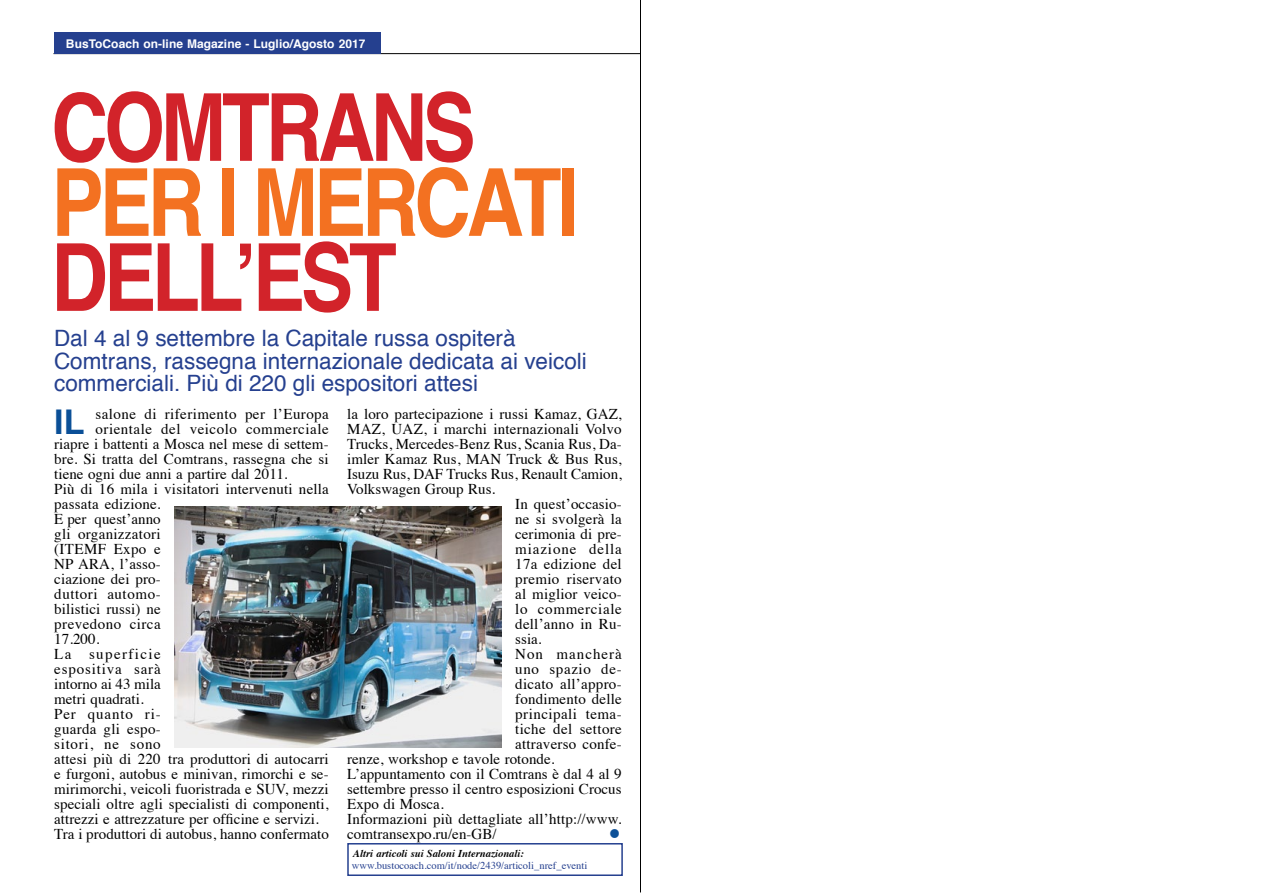
<style>
.page{position:relative;width:1263px;height:893px;background:#fff}
.page>*{position:absolute;margin:0;border:0;box-sizing:border-box;transform-origin:0 0}
.Paragraph_Style_2{font:700 93.75px "Helvetica";letter-spacing:-.055em;color:#d2232a;scale:.84 1}
.Paragraph_Style_2-2{font:700 93.75px "Helvetica";letter-spacing:-.055em;color:#f37121;scale:.84 1}
.corpo_testo_cap{font:700 34.05px "Helvetica";color:#0a4f97}
.corpo_testo{font:30px "Symbol";color:#0d5097}
.sommario{font:22.5px/22.5px "Helvetica";color:#25408f}
.corpo_testo-2{font:15px/15px "Times";letter-spacing:.005em;color:#000;text-align:justify}
.corpo_testo_cap-2{font:15px "Times";letter-spacing:.01em;color:#000}
.corpo_testo_cap-3{font:15px "Times";letter-spacing:.03em;color:#000}
.corpo_testo_cap-4{font:15px "Times";letter-spacing:.035em;color:#000}
.corpo_testo-3{font:15px "Times";letter-spacing:.03em;color:#000}
.corpo_testo-4{font:15px "Times";letter-spacing:.025em;color:#000}
.corpo_testo-5{font:15px "Times";letter-spacing:.045em;color:#000}
.corpo_testo-6{font:15px "Times";letter-spacing:.065em;color:#000}
.Testatina{font:700 12px "Helvetica";letter-spacing:.005em;color:#fff}
.corpo_testo-7{font:10.5px "Times";color:#25408f}
.corpo_testo-8{font:italic 700 10.5px "Times";color:#000}
</style>
<div class="page">
<hr style="left:54px;top:53px;width:586px;height:1px;background:#000">
<div style="left:54px;top:33px;width:327px;height:21px;background:#25408f"></div>
<div style="left:347px;top:843px;width:276px;height:33px;border:2px solid #25408f"></div>
<img style="left:175px;top:507px;width:327px;height:241px">
<hr style="left:640px;top:0;width:1px;height:892px;background:#000">
<p class="Testatina" style="left:66px;top:34px;width:301px">BusToCoach on-line Magazine - Luglio/Agosto 2017</p>
<p class="Paragraph_Style_2" style="left:51px;top:52px;width:507px">COMTRANS</p>
<p class="Paragraph_Style_2-2" style="left:51px;top:127px;width:630px">PER I MERCATI</p>
<p class="Paragraph_Style_2" style="left:51px;top:202px;width:413px">DELL’EST</p>
<p class="sommario" style="left:54px;top:328px;width:463px">Dal 4 al 9 settembre la Capitale russa ospiterà</p>
<p class="sommario" style="left:54px;top:350px;width:534px">Comtrans, rassegna internazionale dedicata ai veicoli commerciali. Più di 220 gli espositori attesi</p>
<p class="corpo_testo_cap" style="left:54px;top:394px;width:32px">IL</p>
<p class="corpo_testo_cap-3" style="left:96px;top:400px;width:235px">salone di riferimento per l’Europa</p>
<p class="corpo_testo-2" style="left:347px;top:405px;width:276px">la loro partecipazione i russi Kamaz, GAZ, MAZ, UAZ, i marchi internazionali Volvo Trucks, Mercedes-Benz Rus, Scania Rus, Da&shy;imler Kamaz Rus, МАN Truck &amp; Bus Rus, Isuzu Rus, DAF Trucks Rus, Renault Camion, Volkswagen Group Rus.</p>
<p class="corpo_testo-2" style="left:515px;top:495px;width:108px">In quest’occasio&shy;ne si svolgerà la cerimonia di pre&shy;miazione della 17a edizione del premio riservato al miglior veico&shy;lo commerciale dell’anno in Ru&shy;ssia.</p>
<p class="corpo_testo-6" style="left:515px;top:640px;width:108px">Non mancherà</p>
<p class="corpo_testo-5" style="left:515px;top:655px;width:108px">uno spazio de-</p>
<p class="corpo_testo-2" style="left:515px;top:675px;width:108px">dicato all’appro-</p>
<p class="corpo_testo-2" style="left:515px;top:690px;width:108px">fondimento delle</p>
<p class="corpo_testo-3" style="left:515px;top:700px;width:108px">principali tema-</p>
<p class="corpo_testo-4" style="left:515px;top:715px;width:108px">tiche del settore</p>
<p class="corpo_testo-2" style="left:515px;top:735px;width:108px">attraverso confe-</p>
<p class="corpo_testo-2" style="left:347px;top:750px;width:209px">renze, workshop e tavole rotonde.</p>
<p class="corpo_testo-2" style="left:347px;top:765px;width:276px">L’appuntamento con il Comtrans è dal 4 al 9 settembre presso il centro esposizioni Crocus Expo di Mosca.</p>
<p class="corpo_testo-2" style="left:347px;top:810px;width:276px">Informazioni più dettagliate all’http://www. comtransexpo.ru/en-GB/</p>
<p class="corpo_testo_cap-4" style="left:96px;top:415px;width:235px">orientale del veicolo commerciale</p>
<p class="corpo_testo_cap-2" style="left:54px;top:430px;width:276px">riapre i battenti a Mosca nel mese di settem-</p>
<p class="corpo_testo_cap-2" style="left:54px;top:445px;width:276px">bre. Si tratta del Comtrans, rassegna che si</p>
<p class="corpo_testo_cap-2" style="left:54px;top:460px;width:235px">tiene ogni due anni a partire dal 2011.</p>
<p class="corpo_testo-2" style="left:54px;top:480px;width:276px;text-align:left">Più di 16 mila i visitatori intervenuti nella passata edizione.<br>E per quest’anno<br>gli organizzatori<br>(ITEMF Expo e<br>NP ARA, l’asso-<br>ciazione dei pro-<br>duttori automo-<br>bilistici russi) ne<br>prevedono circa<br>17.200.</p>
<p class="corpo_testo-2" style="left:54px;top:645px;width:108px">La superficie espositiva sarà intorno ai 43 mila metri quadrati.</p>
<p class="corpo_testo-2" style="left:54px;top:705px;width:276px;text-align:left">Per quanto ri-<br>guarda gli espo-<br>sitori, ne sono<br>attesi più di 220 tra produttori di autocarri e furgoni, autobus e minivan, rimorchi e se&shy;mirimorchi, veicoli fuoristrada e SUV, mezzi speciali oltre agli specialisti di componenti, attrezzi e attrezzature per officine e servizi.</p>
<p class="corpo_testo-2" style="left:54px;top:825px;width:276px">Tra i produttori di autobus, hanno confermato</p>
<p class="corpo_testo" style="left:608px;top:820px;width:15px">•</p>
<p class="corpo_testo-8" style="left:353px;top:844px;width:172px">Altri articoli sui Saloni Internazionali:</p>
<p class="corpo_testo-7" style="left:352px;top:856px;width:237px">www.bustocoach.com/it/node/2439/articoli_nref_eventi</p>
</div>
